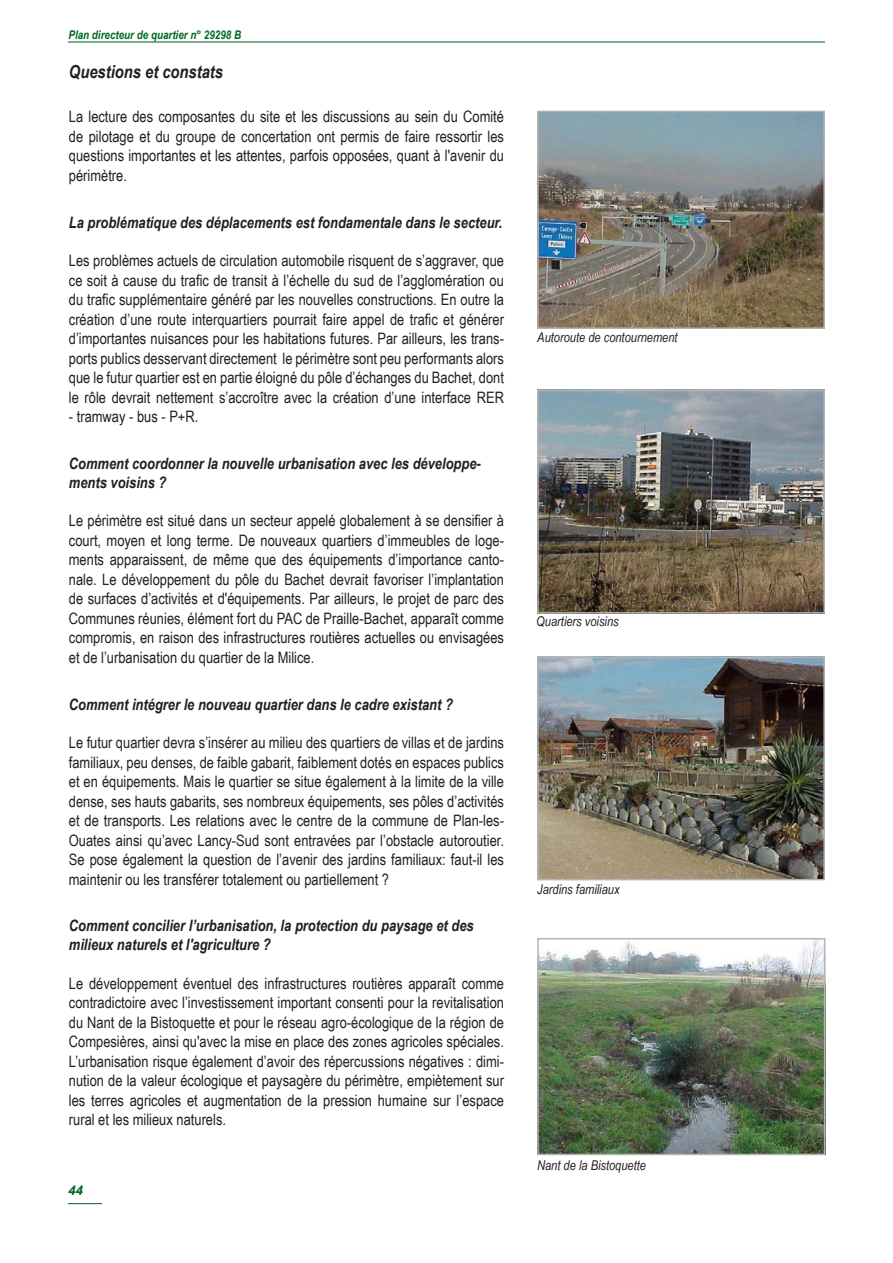
<style>
.page{position:relative;width:893px;height:1263px;background:#fff}
.page>*{position:absolute;margin:0;border:0;box-sizing:border-box;transform-origin:0 0}
.titre_Chapitre_07{font:italic 700 18px "Arial Narrow";color:#231f20}
.Texte_07{font:15.75px/19.5px "Arial Narrow";color:#231f20;text-align:justify}
.Titre_paragraphe_07{font:italic 700 15.75px/18.9px "Arial Narrow";color:#231f20}
.t1{font:italic 13.5px "Arial Narrow";color:#231f20}
.t2{font:italic 700 13.5px "Arial";color:#006a26}
.t3{font:italic 700 12px "Arial Narrow";color:#006a26}
</style>
<div class="page">
<hr style="left:68px;top:1203px;width:34px;height:1px;background:#006a26">
<hr style="left:68px;top:41px;width:757px;height:2px;background:#006a26">
<img style="left:540px;top:660px;width:282px;height:217px">
<img style="left:540px;top:393px;width:282px;height:218px">
<img style="left:540px;top:114px;width:282px;height:212px">
<div style="left:537px;top:111px;width:288px;height:218px;border:2px solid #b4b4b4"></div>
<img style="left:540px;top:941px;width:282px;height:211px">
<div style="left:537px;top:390px;width:288px;height:224px;border:2px solid #b4b4b4"></div>
<div style="left:537px;top:657px;width:288px;height:223px;border:2px solid #b4b4b4"></div>
<div style="left:537px;top:938px;width:288px;height:217px;border:2px solid #b4b4b4"></div>
<p class="t3" style="left:68px;top:25px;width:174px">Plan directeur de quartier n° 29298 B</p>
<p class="titre_Chapitre_07" style="left:69px;top:58px;width:156px">Questions et constats</p>
<p class="Texte_07" style="left:69px;top:107px;width:437px">La lecture des composantes du site et les discussions au sein du Comité de pilotage et du groupe de concertation ont permis de faire ressortir les questions importantes et les attentes, parfois opposées, quant à l'avenir du périmètre.</p>
<p class="Titre_paragraphe_07" style="left:69px;top:212px;width:435px">La problématique des déplacements est fondamentale dans le secteur.</p>
<p class="Texte_07" style="left:69px;top:250px;width:437px">Les problèmes actuels de circulation automobile risquent de s’aggraver, que ce soit à cause du trafic de transit à l’échelle du sud de l’agglomération ou du trafic supplémentaire généré par les nouvelles constructions. En outre la création d’une route interquartiers pourrait faire appel de trafic et générer d’importantes nuisances pour les habitations futures. Par ailleurs, les trans&shy;ports publics desservant directement le périmètre sont peu performants alors que le futur quartier est en partie éloigné du pôle d’échanges du Bachet, dont le rôle devrait nettement s’accroître avec la création d’une interface RER</p>
<p class="Texte_07" style="left:69px;top:406px;width:131px">- tramway - bus - P+R.</p>
<p class="Titre_paragraphe_07" style="left:69px;top:453px;width:414px">Comment coordonner la nouvelle urbanisation avec les développe&shy;ments voisins ?</p>
<p class="Texte_07" style="left:69px;top:510px;width:437px">Le périmètre est situé dans un secteur appelé globalement à se densifier à court, moyen et long terme. De nouveaux quartiers d’immeubles de loge&shy;ments apparaissent, de même que des équipements d’importance canto&shy;nale. Le développement du pôle du Bachet devrait favoriser l’implantation de surfaces d’activités et d'équipements. Par ailleurs, le projet de parc des Communes réunies, élément fort du PAC de Praille-Bachet, apparaît comme compromis, en raison des infrastructures routières actuelles ou envisagées et de l’urbanisation du quartier de la Milice.</p>
<p class="Titre_paragraphe_07" style="left:69px;top:694px;width:386px">Comment intégrer le nouveau quartier dans le cadre existant ?</p>
<p class="Texte_07" style="left:69px;top:732px;width:437px">Le futur quartier devra s’insérer au milieu des quartiers de villas et de jardins familiaux, peu denses, de faible gabarit, faiblement dotés en espaces publics et en équipements. Mais le quartier se situe également à la limite de la ville dense, ses hauts gabarits, ses nombreux équipements, ses pôles d’activités et de transports. Les relations avec le centre de la commune de Plan-les-Ouates ainsi qu’avec Lancy-Sud sont entravées par l’obstacle autoroutier.<br>Se pose également la question de l’avenir des jardins familiaux: faut-il les maintenir ou les transférer totalement ou partiellement ?</p>
<p class="Titre_paragraphe_07" style="left:69px;top:915px;width:406px">Comment concilier l’urbanisation, la protection du paysage et des milieux naturels et l'agriculture ?</p>
<p class="Texte_07" style="left:69px;top:973px;width:437px">Le développement éventuel des infrastructures routières apparaît comme contradictoire avec l’investissement important consenti pour la revitalisation du Nant de la Bistoquette et pour le réseau agro-écologique de la région de Compesières, ainsi qu'avec la mise en place des zones agricoles spéciales.<br>L’urbanisation risque également d’avoir des répercussions négatives : dimi&shy;nution de la valeur écologique et paysagère du périmètre, empiètement sur les terres agricoles et augmentation de la pression humaine sur l’espace rural et les milieux naturels.</p>
<p class="t2" style="left:68px;top:1181px;width:17px">44</p>
<p class="t1" style="left:537px;top:328px;width:142px">Autoroute de contournement</p>
<p class="t1" style="left:536px;top:612px;width:84px">Quartiers voisins</p>
<p class="t1" style="left:537px;top:880px;width:84px">Jardins familiaux</p>
<p class="t1" style="left:537px;top:1156px;width:110px">Nant de la Bistoquette</p>
</div>
